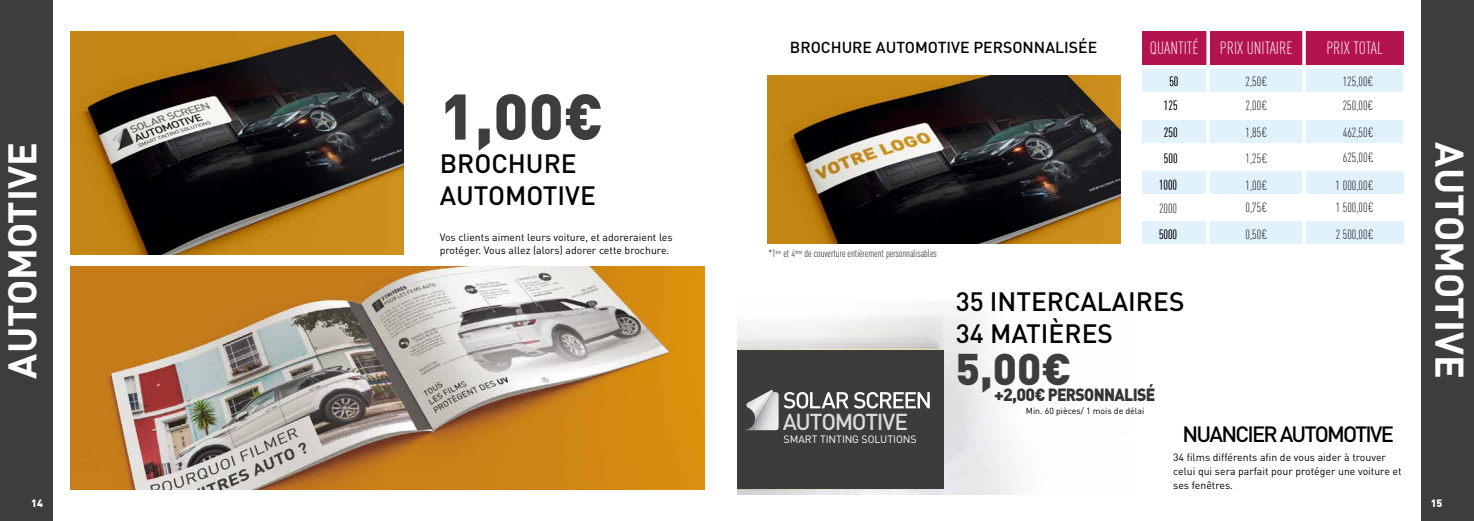
<style>
.page{position:relative;width:1474px;height:521px;background:#fff}
.page>*{position:absolute;margin:0;border:0;box-sizing:border-box;transform-origin:0 0}
.t1{font:900 63.44px "DIN Pro";color:#3d3d3b}
.t2{font:900 43.75px "DIN Pro";color:#3d3d3b}
.t3{font:700 39.38px "DIN Pro";color:#fff}
.t4{font:500 26.25px/31.5px "DIN Pro";color:#000}
.t5{font:500 22.75px "DIN Pro";letter-spacing:-.055em;color:#dadada}
.t6{font:500 21.88px "DIN Pro";letter-spacing:-.08em;color:#000}
.t7{font:300 condensed 17.5px "DIN Pro";color:#fff}
.t8{font:900 17.5px "DIN Pro";letter-spacing:-.04em;color:#343431}
.t9{font:500 15.75px "DIN Pro";color:#000}
.t10{font:300 condensed 13.12px/26.4px "DIN Pro";color:#000}
.t11{font:10.59px "DIN Pro";letter-spacing:-.005em;color:#fff}
.t12{font:10.5px/14px "DIN Pro";color:#000}
.t13{font:300 condensed 10.5px "DIN Pro";color:#000}
.t14{font:900 10.5px "DIN Pro";color:#fff}
.t15{font:8.75px "DIN Pro";color:#000}
</style>
<div class="page">
<img style="left:737px;top:310px;width:390px;height:184px">
<div style="left:737px;top:350px;width:206px;height:138px;background:#3c3c3b"></div>
<svg style="left:746px;top:390px;width:183px;height:40px"></svg>
<div style="left:1421px;top:0;width:52px;height:521px;background:#3d3d3b"></div>
<div style="left:0;top:0;width:52px;height:521px;background:#3d3d3b"></div>
<img style="left:70px;top:32px;width:334px;height:223px">
<img style="left:70px;top:266px;width:634px;height:223px">
<img style="left:768px;top:76px;width:352px;height:167px">
<div style="left:1142px;top:31px;width:261px;height:34px;background:#b3144f"></div>
<div style="left:1142px;top:69px;width:260px;height:23px;background:#e2f2fc"></div>
<div style="left:1142px;top:120px;width:260px;height:23px;background:#e2f2fc"></div>
<div style="left:1142px;top:171px;width:261px;height:22px;background:#e2f2fc"></div>
<div style="left:1142px;top:221px;width:261px;height:23px;background:#e2f2fc"></div>
<hr style="left:1206px;top:28px;width:3px;height:219px;background:#fff">
<hr style="left:1302px;top:25px;width:3px;height:219px;background:#fff">
<h3 class="t3" style="left:-5px;top:379px;width:238px;rotate:-90deg">AUTOMOTIVE</h3>
<h1 class="t1" style="left:440px;top:74px;width:165px">1,00€</h1>
<h3 class="t4" style="left:440px;top:147px;width:158px">BROCHURE<br>AUTOMOTIVE</h3>
<p class="t12" style="left:440px;top:231px;width:234px;line-height:12.6px">Vos clients aiment leurs voiture, et adoreraient les protéger. Vous allez (alors) adorer cette brochure.</p>
<h3 class="t9" style="left:790px;top:37px;width:309px">BROCHURE AUTOMOTIVE PERSONNALISÉE</h3>
<p class="t13" style="left:768px;top:247px;width:170px">*1<sup>ère</sup> et 4<sup>ème</sup> de couverture entièrement personnalisables</p>
<h3 class="t7" style="left:1149px;top:37px;width:144px">QUANTITÉ PRIX UNITAIRE</h3>
<h3 class="t7" style="left:1326px;top:37px;width:58px">PRIX TOTAL</h3>
<p class="t10" style="left:1163px;top:69px;width:16px;line-height:24.4px;text-align:center">50<br>125</p>
<p class="t10" style="left:1158px;top:119px;width:20px;text-align:center">250<br>500<br>1000</p>
<p class="t10" style="left:1158px;top:221px;width:20px">5000</p>
<p class="t10" style="left:1158px;top:196px;width:20px">2000</p>
<p class="t10" style="left:1245px;top:69px;width:23px;line-height:24.4px">2,50€<br>2,00€</p>
<p class="t10" style="left:1245px;top:119px;width:23px;text-align:justify">1,85€ 1,25€ 1,00€</p>
<p class="t10" style="left:1245px;top:194px;width:23px;line-height:26.9px">0,75€<br>0,50€</p>
<p class="t10" style="left:1342px;top:68px;width:32px">125,00€</p>
<p class="t10" style="left:1342px;top:92px;width:32px">250,00€<br>462,50€</p>
<p class="t10" style="left:1335px;top:144px;width:39px;line-height:27.4px;text-align:center">625,00€<br>1 000,00€</p>
<p class="t10" style="left:1335px;top:194px;width:39px;line-height:26.9px">1 500,00€<br>2 500,00€</p>
<h3 class="t5" style="left:783px;top:406px;width:127px">AUTOMOTIVE</h3>
<p class="t11" style="left:783px;top:432px;width:134px">SMART TINTING SOLUTIONS</p>
<h3 class="t4" style="left:955px;top:285px;width:230px">35 INTERCALAIRES<br>34 MATIÈRES</h3>
<h2 class="t2" style="left:955px;top:339px;width:117px">5,00€</h2>
<h3 class="t8" style="left:994px;top:383px;width:163px">+2,00€ PERSONNALISÉ</h3>
<p class="t15" style="left:1025px;top:405px;width:120px">Min. 60 pièces/ 1 mois de délai</p>
<h3 class="t6" style="left:1182px;top:419px;width:213px">NUANCIER AUTOMOTIVE</h3>
<p class="t12" style="left:1173px;top:450px;width:230px">34 films différents afin de vous aider à trouver celui qui sera parfait pour protéger une voiture et ses fenêtres.</p>
<h3 class="t3" style="left:1476px;top:142px;width:238px;rotate:90deg">AUTOMOTIVE</h3>
<p class="t14" style="left:31px;top:496px;width:13px">14</p>
<p class="t14" style="left:1430px;top:496px;width:13px">15</p>
</div>
